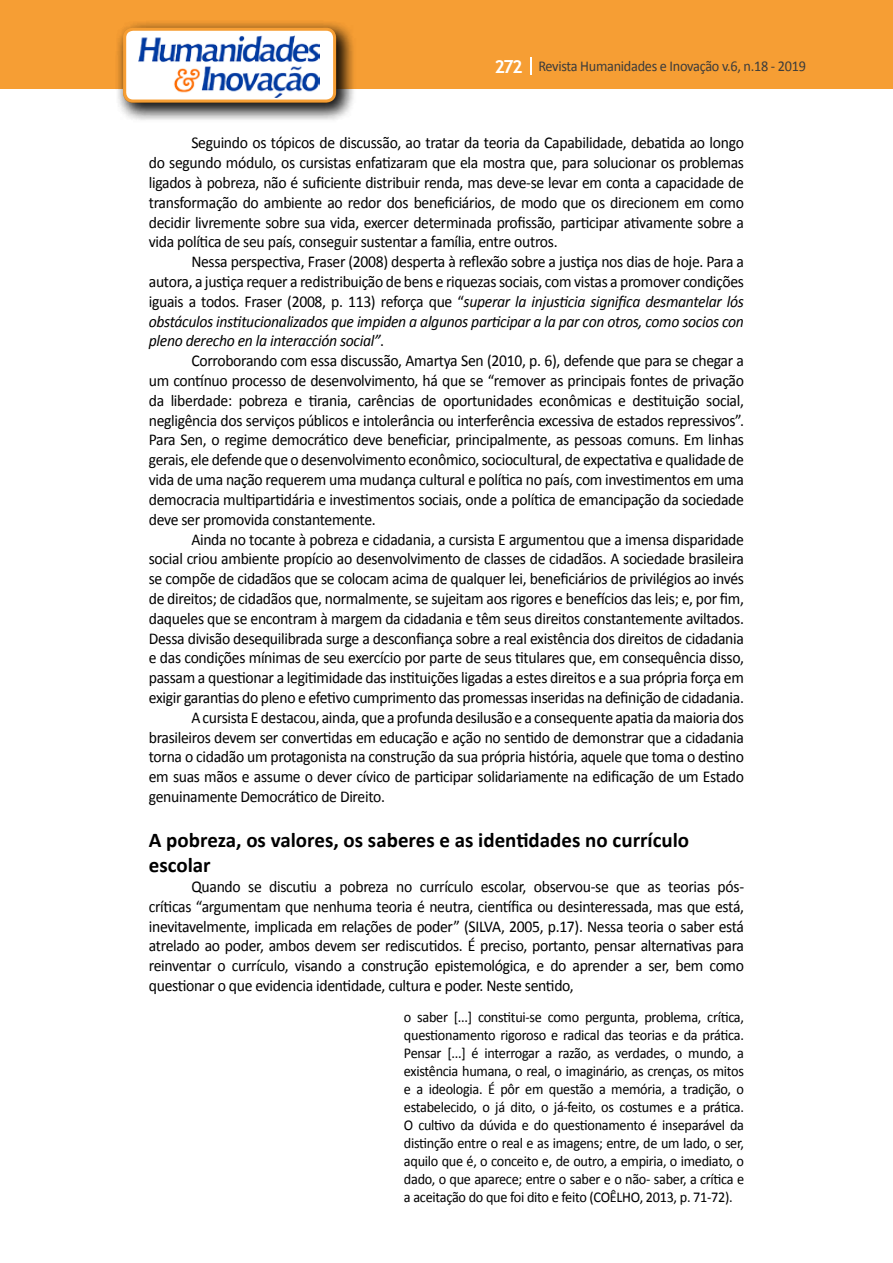
<style>
.page{position:relative;width:893px;height:1263px;background:#fff}
.page>*{position:absolute;margin:0;border:0;box-sizing:border-box;transform-origin:0 0}
.t1{font:700 21px/25.2px "Calibri";color:#000}
.t2{font:16.5px/19.8px "Calibri";letter-spacing:-.02em;color:#000;text-align:justify;scale:.95 1}
.t3{font:15px/18px "Calibri";letter-spacing:-.02em;color:#000;text-align:justify;scale:.95 1}
.t4{font:15px "Calibri";letter-spacing:-.02em;color:#3c3c3b;scale:.95 1}
.s1{font-family:"Trebuchet MS";font-weight:700;font-size:18px;color:#fff}
.s2{font-style:italic}
</style>
<div class="page">
<div style="left:0;top:0;width:893px;height:88px;background:#f69e34"></div>
<svg style="left:530px;top:57px;width:2px;height:18px"></svg>
<div style="left:115px;top:19px;width:241px;height:104px;background:#000;opacity:.75"></div>
<div style="left:125px;top:29px;width:210px;height:72px;background:#fff;border-radius:9px"></div>
<img style="left:138px;top:35px;width:181px;height:62px">
<div style="left:123px;top:28px;width:213px;height:75px;border:3px solid #f69e34;border-radius:9px"></div>
<p class="t4" style="left:495px;top:57px;width:329px"><span class="s1">272</span> Revista Humanidades e Inovação v.6, n.18 - 2019</p>
<p class="t2" style="left:149px;top:133px;width:628px;text-indent:43px">Seguindo os tópicos de discussão, ao tratar da teoria da Capabilidade, debatida ao longo do segundo módulo, os cursistas enfatizaram que ela mostra que, para solucionar os problemas ligados à pobreza, não é suficiente distribuir renda, mas deve-se levar em conta a capacidade de transformação do ambiente ao redor dos beneficiários, de modo que os direcionem em como decidir livremente sobre sua vida, exercer determinada profissão, participar ativamente sobre a vida política de seu país, conseguir sustentar a família, entre outros.</p>
<p class="t2" style="left:149px;top:252px;width:628px;text-indent:43px">Nessa perspectiva, Fraser (2008) desperta à reflexão sobre a justiça nos dias de hoje. Para a autora, a justiça requer a redistribuição de bens e riquezas sociais, com vistas a promover condições iguais a todos. Fraser (2008, p. 113) reforça que “<span class="s2">superar la injusticia significa desmantelar lós obstáculos institucionalizados que impiden a algunos participar a la par con otros, como socios con pleno derecho en la interacción social”</span>.</p>
<p class="t2" style="left:149px;top:351px;width:628px;text-indent:43px">Corroborando com essa discussão, Amartya Sen (2010, p. 6), defende que para se chegar a um contínuo processo de desenvolvimento, há que se “remover as principais fontes de privação da liberdade: pobreza e tirania, carências de oportunidades econômicas e destituição social, negligência dos serviços públicos e intolerância ou interferência excessiva de estados repressivos”.<br>Para Sen, o regime democrático deve beneficiar, principalmente, as pessoas comuns. Em linhas gerais, ele defende que o desenvolvimento econômico, sociocultural, de expectativa e qualidade de vida de uma nação requerem uma mudança cultural e política no país, com investimentos em uma democracia multipartidária e investimentos sociais, onde a política de emancipação da sociedade deve ser promovida constantemente.</p>
<p class="t2" style="left:191px;top:529px;width:583px">Ainda no tocante à pobreza e cidadania, a cursista E argumentou que a imensa disparidade</p>
<p class="t2" style="left:149px;top:549px;width:628px">social criou ambiente propício ao desenvolvimento de classes de cidadãos. A sociedade brasileira</p>
<p class="t2" style="left:149px;top:569px;width:628px">se compõe de cidadãos que se colocam acima de qualquer lei, beneficiários de privilégios ao invés</p>
<p class="t2" style="left:149px;top:589px;width:628px">de direitos; de cidadãos que, normalmente, se sujeitam aos rigores e benefícios das leis; e, por fim,</p>
<p class="t2" style="left:149px;top:608px;width:628px">daqueles que se encontram à margem da cidadania e têm seus direitos constantemente aviltados.</p>
<p class="t2" style="left:149px;top:628px;width:628px">Dessa divisão desequilibrada surge a desconfiança sobre a real existência dos direitos de cidadania</p>
<p class="t2" style="left:149px;top:648px;width:628px">e das condições mínimas de seu exercício por parte de seus titulares que, em consequência disso,</p>
<p class="t2" style="left:149px;top:668px;width:628px">passam a questionar a legitimidade das instituições ligadas a estes direitos e a sua própria força em</p>
<p class="t2" style="left:149px;top:688px;width:628px">exigir garantias do pleno e efetivo cumprimento das promessas inseridas na definição de cidadania.</p>
<p class="t2" style="left:191px;top:707px;width:583px">A cursista E destacou, ainda, que a profunda desilusão e a consequente apatia da maioria dos</p>
<p class="t2" style="left:149px;top:727px;width:628px">brasileiros devem ser convertidas em educação e ação no sentido de demonstrar que a cidadania</p>
<p class="t2" style="left:149px;top:747px;width:628px">torna o cidadão um protagonista na construção da sua própria história, aquele que toma o destino</p>
<p class="t2" style="left:149px;top:767px;width:628px">em suas mãos e assume o dever cívico de participar solidariamente na edificação de um Estado</p>
<p class="t2" style="left:149px;top:787px;width:250px">genuinamente Democrático de Direito.</p>
<p class="t1" style="left:149px;top:827px;width:542px">A pobreza, os valores, os saberes e as identidades no currículo escolar</p>
<p class="t2" style="left:149px;top:877px;width:628px;text-indent:43px">Quando se discutiu a pobreza no currículo escolar, observou-se que as teorias pós&shy;críticas “argumentam que nenhuma teoria é neutra, científica ou desinteressada, mas que está, inevitavelmente, implicada em relações de poder” (SILVA, 2005, p.17). Nessa teoria o saber está atrelado ao poder, ambos devem ser rediscutidos. É preciso, portanto, pensar alternativas para reinventar o currículo, visando a construção epistemológica, e do aprender a ser, bem como questionar o que evidencia identidade, cultura e poder. Neste sentido,</p>
<p class="t3" style="left:404px;top:1008px;width:360px">o saber [...] constitui-se como pergunta, problema, crítica, questionamento rigoroso e radical das teorias e da prática.<br>Pensar [...] é interrogar a razão, as verdades, o mundo, a existência humana, o real, o imaginário, as crenças, os mitos e a ideologia. É pôr em questão a memória, a tradição, o estabelecido, o já dito, o já-feito, os costumes e a prática.<br>O cultivo da dúvida e do questionamento é inseparável da distinção entre o real e as imagens; entre, de um lado, o ser, aquilo que é, o conceito e, de outro, a empiria, o imediato, o dado, o que aparece; entre o saber e o não- saber, a crítica e a aceitação do que foi dito e feito (COÊLHO, 2013, p. 71-72).</p>
</div>
